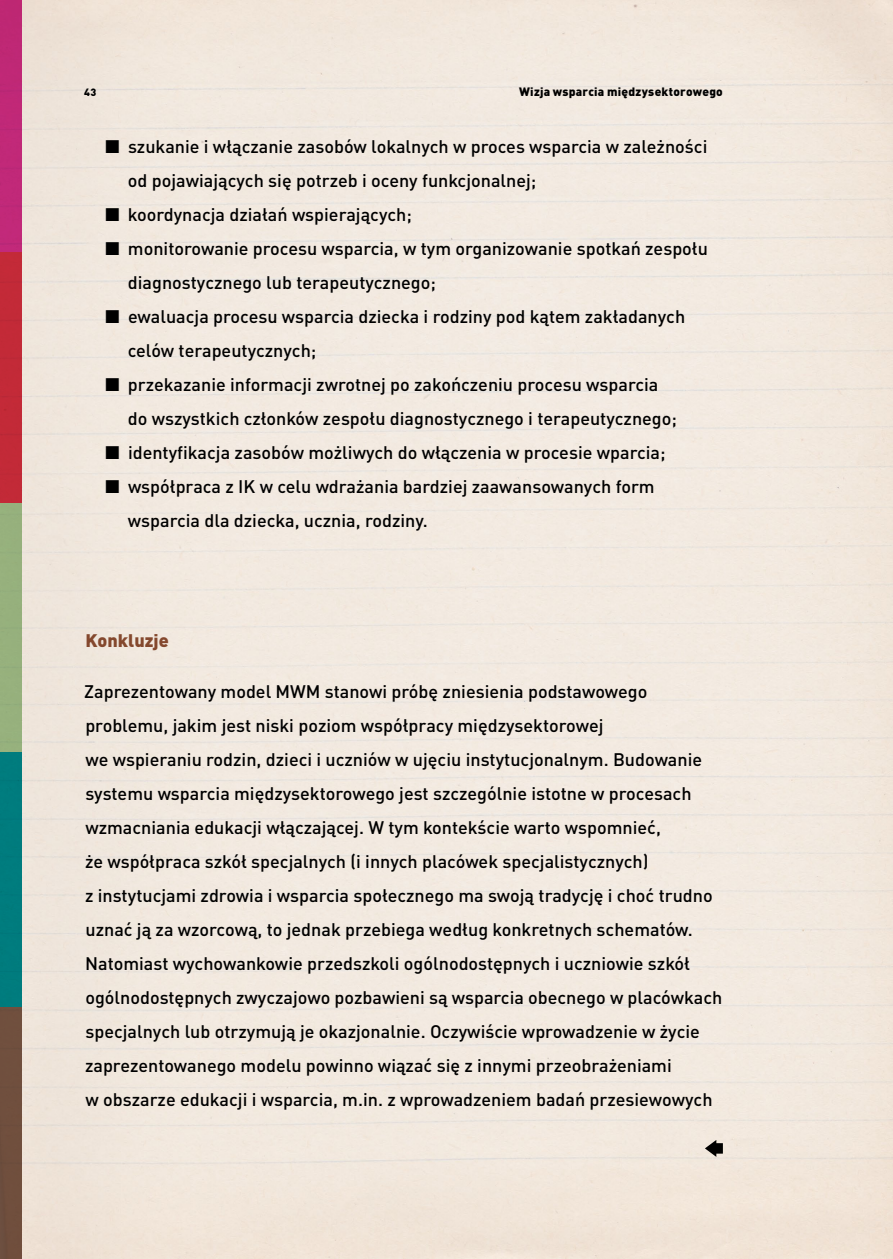
<style>
.page{position:relative;width:893px;height:1259px;background:#fff}
.page>*{position:absolute;margin:0;border:0;box-sizing:border-box;transform-origin:0 0}
.t1{font:500 18px/34px "DIN Pro Pl";color:#000}
.t2{font:900 18px "DIN Pro";color:#84482d}
.t3{font:900 12px "DIN Pro";letter-spacing:.02em;color:#000}
.t4{font:900 10.5px "DIN Pro";color:#000}
</style>
<div class="page">
<div style="left:21px;top:0;width:872px;height:1259px;background:#f2e9df"></div>
<img style="left:701px;top:1134px;width:30px;height:29px">
<div style="left:0;top:0;width:21px;height:252px;background:#c02877"></div>
<div style="left:0;top:252px;width:21px;height:251px;background:#c22a37"></div>
<div style="left:0;top:503px;width:21px;height:252px;background:#96b07d"></div>
<div style="left:0;top:752px;width:21px;height:255px;background:#007c7e"></div>
<div style="left:0;top:1007px;width:21px;height:252px;background:#704f3e"></div>
<p class="t4" style="left:84px;top:85px;width:14px">43</p>
<p class="t3" style="left:519px;top:84px;width:205px">Wizja wsparcia międzysektorowego</p>
<p class="t1" style="left:128px;top:128px;width:581px;text-indent:-24px">■ szukanie i włączanie zasobów lokalnych w proces wsparcia w zależności od pojawiających się potrzeb i oceny funkcjonalnej;</p>
<p class="t1" style="left:104px;top:196px;width:310px">■ koordynacja działań wspierających;</p>
<p class="t1" style="left:128px;top:230px;width:582px;text-indent:-24px">■ monitorowanie procesu wsparcia, w tym organizowanie spotkań zespołu diagnostycznego lub terapeutycznego;</p>
<p class="t1" style="left:128px;top:299px;width:559px;text-indent:-24px">■ ewaluacja procesu wsparcia dziecka i rodziny pod kątem zakładanych celów terapeutycznych;</p>
<p class="t1" style="left:128px;top:367px;width:550px;text-indent:-24px">■ przekazanie informacji zwrotnej po zakończeniu procesu wsparcia do wszystkich członków zespołu diagnostycznego i terapeutycznego;</p>
<p class="t1" style="left:104px;top:435px;width:563px">■ identyfikacja zasobów możliwych do włączenia w procesie wparcia;</p>
<p class="t1" style="left:128px;top:469px;width:528px;text-indent:-24px">■ współpraca z IK w celu wdrażania bardziej zaawansowanych form wsparcia dla dziecka, ucznia, rodziny.</p>
<p class="t2" style="left:86px;top:628px;width:85px">Konkluzje</p>
<p class="t1" style="left:84px;top:673px;width:640px">Zaprezentowany model MWM stanowi próbę zniesienia podstawowego problemu, jakim jest niski poziom współpracy międzysektorowej<br>we wspieraniu rodzin, dzieci i uczniów w ujęciu instytucjonalnym. Budowanie systemu wsparcia międzysektorowego jest szczególnie istotne w procesach wzmacniania edukacji włączającej. W tym kontekście warto wspomnieć,<br>że współpraca szkół specjalnych (i innych placówek specjalistycznych)<br>z instytucjami zdrowia i wsparcia społecznego ma swoją tradycję i choć trudno uznać ją za wzorcową, to jednak przebiega według konkretnych schematów.<br>Natomiast wychowankowie przedszkoli ogólnodostępnych i uczniowie szkół ogólnodostępnych zwyczajowo pozbawieni są wsparcia obecnego w placówkach specjalnych lub otrzymują je okazjonalnie. Oczywiście wprowadzenie w życie zaprezentowanego modelu powinno wiązać się z innymi przeobrażeniami<br>w obszarze edukacji i wsparcia, m.in. z wprowadzeniem badań przesiewowych</p>
</div>
